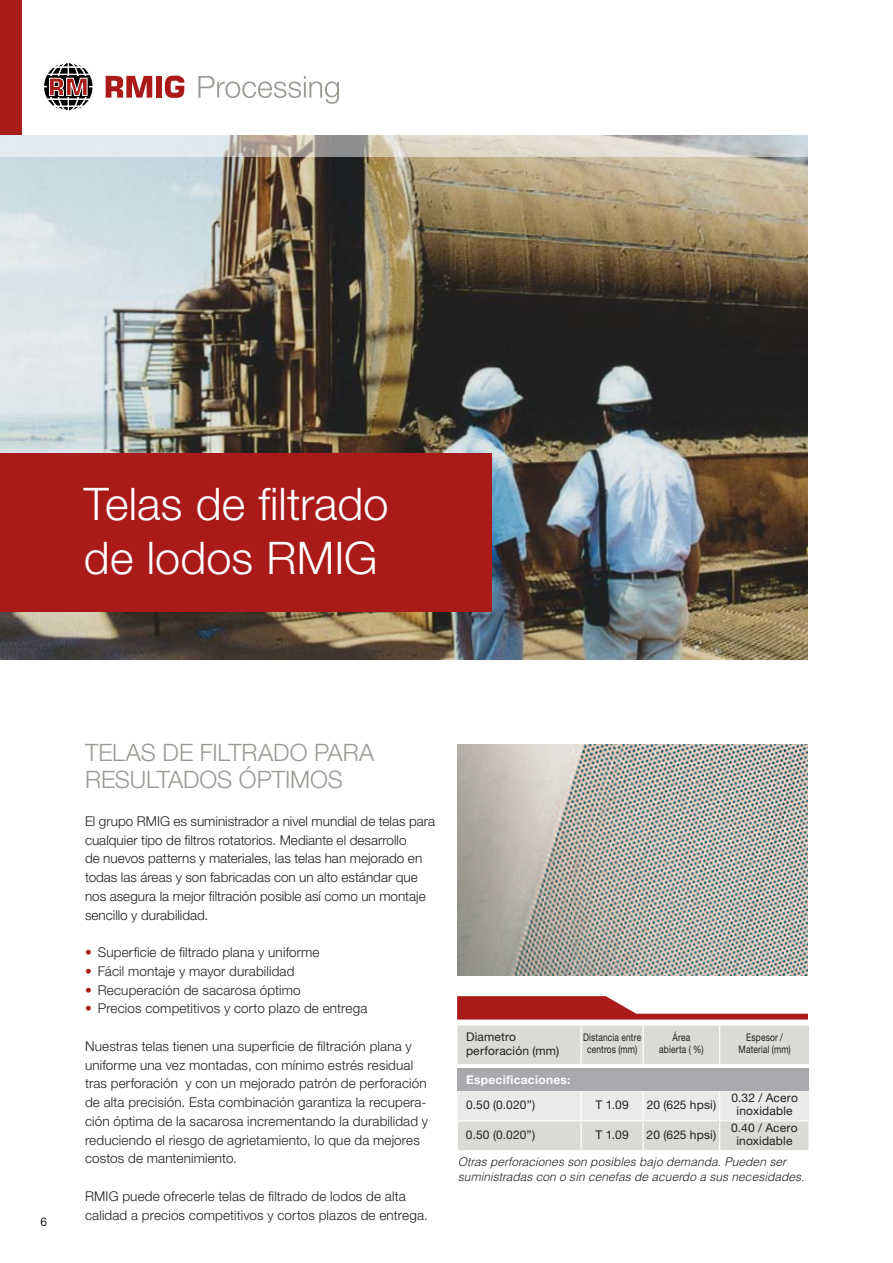
<style>
.page{position:relative;width:893px;height:1263px;background:#fff}
.page>*{position:absolute;margin:0;border:0;box-sizing:border-box;transform-origin:0 0}
.t1{font:300 45px/54px "Helvetica Neue LT Std";letter-spacing:.005em;color:#fff}
.t2{font:300 24px/27px "Helvetica Neue LT Std";letter-spacing:-.005em;color:#979c93}
.t3{font:300 13.5px/18.8px "Helvetica Neue LT Std";letter-spacing:.005em;color:#231f20}
.t4{font:12px/13.5px "Helvetica Neue LT Std";letter-spacing:.01em;color:#231f20;text-align:center}
.t5{font:italic 300 12px/14.4px "Helvetica LT Std";letter-spacing:.005em;color:#231f20}
.t6{font:700 12px "Helvetica Neue LT Std";letter-spacing:.025em;color:#fff}
.t7{font:10.5px/12px "Helvetica Neue LT Std";letter-spacing:.02em;color:#231f20;text-align:center;scale:.8 1}
.s1{color:#a91a19}
</style>
<div class="page">
<div style="left:0;top:0;width:21px;height:136px;background:#a91a19"></div>
<svg style="left:106px;top:76px;width:46px;height:22px"></svg>
<div style="left:156px;top:76px;width:6px;height:22px;background:#a91a19"></div>
<svg style="left:165px;top:76px;width:19px;height:22px"></svg>
<svg style="left:43px;top:63px;width:50px;height:48px"></svg>
<svg style="left:198px;top:76px;width:141px;height:28px"></svg>
<svg style="left:457px;top:1025px;width:352px;height:125px;background:#d6d7d5"></svg>
<img style="left:457px;top:744px;width:351px;height:232px">
<img style="left:0;top:157px;width:808px;height:502px">
<svg style="left:0;top:136px;width:808px;height:21px;background:#d1d1cc"></svg>
<div style="left:0;top:453px;width:491px;height:159px;background:#a91a19"></div>
<svg style="left:457px;top:996px;width:351px;height:23px"></svg>
<h1 class="t1" style="left:84px;top:476px;width:306px">Telas de filtrado de lodos RMIG</h1>
<p class="t4" style="left:40px;top:1215px;width:8px">6</p>
<h2 class="t2" style="left:85px;top:739px;width:291px">TELAS DE FILTRADO PARA<br>RESULTADOS ÓPTIMOS</h2>
<p class="t3" style="left:85px;top:811px;width:352px">El grupo RMIG es suministrador a nivel mundial de telas para cualquier tipo de filtros rotatorios. Mediante el desarrollo<br>de nuevos patterns y materiales, las telas han mejorado en todas las áreas y son fabricadas con un alto estándar que nos asegura la mejor filtración posible así como un montaje sencillo y durabilidad.</p>
<p class="t3" style="left:85px;top:943px;width:236px"><span class="s1">•</span> Superficie de filtrado plana y uniforme</p>
<p class="t3" style="left:85px;top:961px;width:211px"><span class="s1">•</span> Fácil montaje y mayor durabilidad</p>
<p class="t3" style="left:85px;top:980px;width:217px"><span class="s1">•</span> Recuperación de sacarosa óptimo</p>
<p class="t3" style="left:85px;top:999px;width:284px"><span class="s1">•</span> Precios competitivos y corto plazo de entrega</p>
<p class="t3" style="left:85px;top:1036px;width:345px">Nuestras telas tienen una superficie de filtración plana y uniforme una vez montadas, con mínimo estrés residual tras perforación y con un mejorado patrón de perforación de alta precisión. Esta combinación garantiza la recupera&shy;ción óptima de la sacarosa incrementando la durabilidad y reduciendo el riesgo de agrietamiento, lo que da mejores costos de mantenimiento.</p>
<p class="t3" style="left:85px;top:1186px;width:344px">RMIG puede ofrecerle telas de filtrado de lodos de alta calidad a precios competitivos y cortos plazos de entrega.</p>
<p class="t4" style="left:466px;top:1030px;width:95px;text-align:left">Diametro perforación (mm)</p>
<p class="t7" style="left:583px;top:1031px;width:74px">Distancia entre centros (mm)</p>
<p class="t7" style="left:659px;top:1031px;width:57px">Área abierta ( %)</p>
<p class="t7" style="left:739px;top:1031px;width:67px">Espesor /<br>Material (mm)</p>
<p class="t6" style="left:466px;top:1072px;width:106px">Especificaciones:</p>
<p class="t4" style="left:466px;top:1097px;width:71px">0.50 (0.020”)</p>
<p class="t4" style="left:595px;top:1097px;width:35px">T 1.09</p>
<p class="t4" style="left:647px;top:1097px;width:71px">20 (625 hpsi)</p>
<p class="t4" style="left:731px;top:1091px;width:68px">0.32 / Acero inoxidable</p>
<p class="t4" style="left:466px;top:1127px;width:71px">0.50 (0.020”)</p>
<p class="t4" style="left:595px;top:1127px;width:35px">T 1.09</p>
<p class="t4" style="left:647px;top:1127px;width:71px">20 (625 hpsi)</p>
<p class="t4" style="left:731px;top:1121px;width:68px">0.40 / Acero inoxidable</p>
<p class="t5" style="left:458px;top:1155px;width:348px">Otras perforaciones son posibles bajo demanda. Pueden ser suministradas con o sin cenefas de acuerdo a sus necesidades.</p>
</div>
